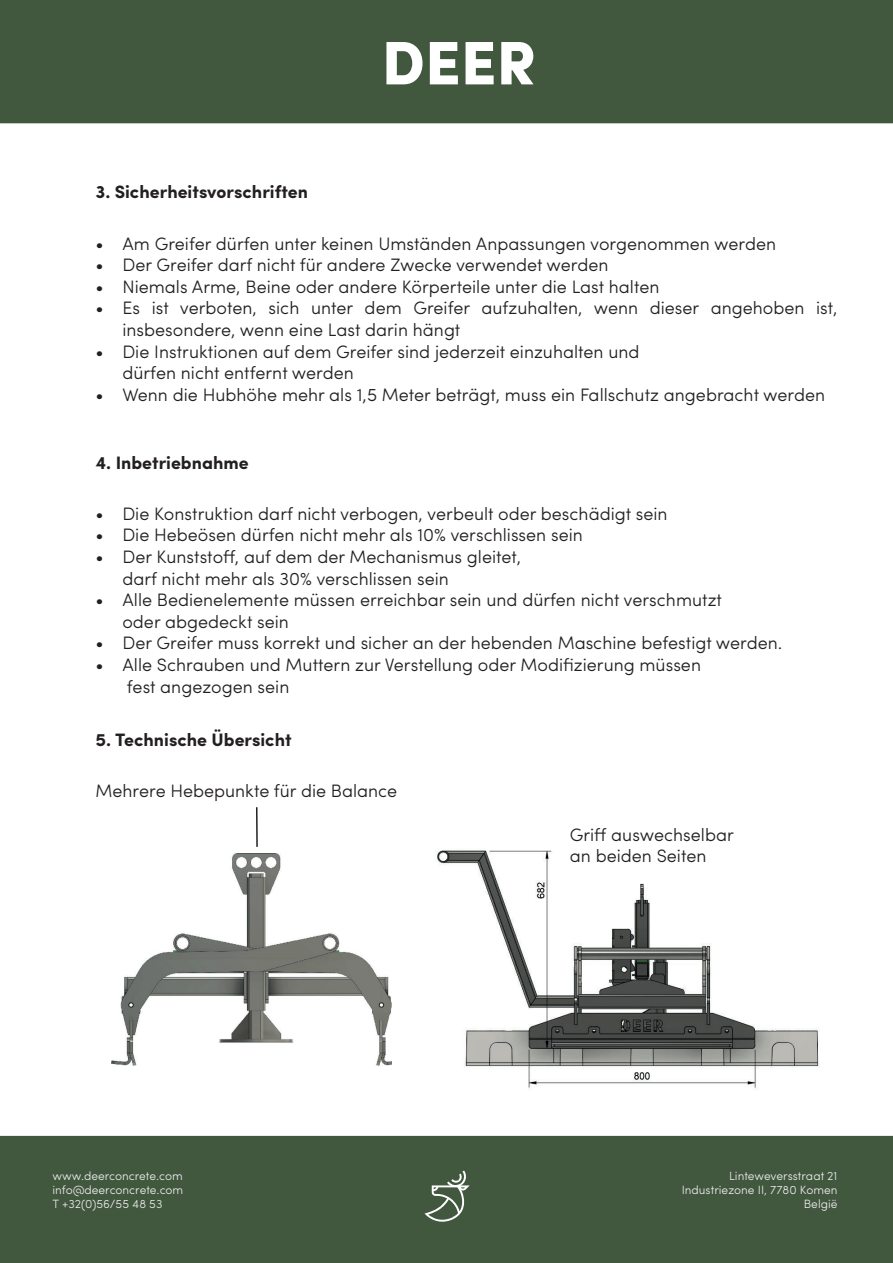
<style>
.page{position:relative;width:893px;height:1263px;background:#fff}
.page>*{position:absolute;margin:0;border:0;box-sizing:border-box;transform-origin:0 0}
.t1{font:900 61.5px "Sofia Pro";color:#fff}
.t2{font:300 18px/21.6px "Sofia Pro";color:#231f20}
.t3{font:700 18px "Sofia Pro";color:#231f20}
.t4{font:300 12px/14.4px "Sofia Pro";color:#e9e9e9;text-align:right}
</style>
<div class="page">
<div style="left:0;top:1136px;width:893px;height:127px;background:#41573e"></div>
<div style="left:0;top:0;width:893px;height:123px;background:#41573e"></div>
<svg style="left:424px;top:1170px;width:46px;height:52px;background:#627460"></svg>
<img style="left:112px;top:853px;width:279px;height:212px">
<img style="left:437px;top:850px;width:382px;height:239px">
<hr style="left:256px;top:807px;width:2px;height:40px;background:#231f20">
<h1 class="t1" style="left:382px;top:14px;width:156px">DEER</h1>
<p class="t3" style="left:95px;top:178px;width:214px">3. Sicherheitsvorschriften</p>
<p class="t2" style="left:95px;top:231px;width:682px">• Am Greifer dürfen unter keinen Umständen Anpassungen vorgenommen werden</p>
<p class="t2" style="left:95px;top:253px;width:515px">• Der Greifer darf nicht für andere Zwecke verwendet werden</p>
<p class="t2" style="left:95px;top:275px;width:566px">• Niemals Arme, Beine oder andere Körperteile unter die Last halten</p>
<p class="t2" style="left:122px;top:296px;width:717px;text-indent:-27px">• Es ist verboten, sich unter dem Greifer aufzuhalten, wenn dieser angehoben ist, insbesondere, wenn eine Last darin hängt</p>
<p class="t2" style="left:122px;top:339px;width:519px;text-indent:-27px">• Die Instruktionen auf dem Greifer sind jederzeit einzuhalten und dürfen nicht entfernt werden</p>
<p class="t2" style="left:95px;top:383px;width:731px">• Wenn die Hubhöhe mehr als 1,5 Meter beträgt, muss ein Fallschutz angebracht werden</p>
<p class="t3" style="left:95px;top:448px;width:155px">4. Inbetriebnahme</p>
<p class="t2" style="left:95px;top:501px;width:574px">• Die Konstruktion darf nicht verbogen, verbeult oder beschädigt sein</p>
<p class="t2" style="left:95px;top:523px;width:489px">• Die Hebeösen dürfen nicht mehr als 10% verschlissen sein</p>
<p class="t2" style="left:122px;top:545px;width:400px;text-indent:-27px">• Der Kunststoff, auf dem der Mechanismus gleitet, darf nicht mehr als 30% verschlissen sein</p>
<p class="t2" style="left:122px;top:588px;width:601px;text-indent:-27px">• Alle Bedienelemente müssen erreichbar sein und dürfen nicht verschmutzt oder abgedeckt sein</p>
<p class="t2" style="left:95px;top:631px;width:688px">• Der Greifer muss korrekt und sicher an der hebenden Maschine befestigt werden.</p>
<p class="t2" style="left:127px;top:653px;width:576px;text-indent:-31px">• Alle Schrauben und Muttern zur Verstellung oder Modifizierung müssen fest angezogen sein</p>
<p class="t3" style="left:96px;top:725px;width:198px">5. Technische Übersicht</p>
<p class="t2" style="left:96px;top:778px;width:303px">Mehrere Hebepunkte für die Balance</p>
<p class="t4" style="left:52px;top:1167px;width:132px;text-align:justify">www.deerconcrete.com info@deerconcrete.com T +32(0)56/55 48 53</p>
<p class="t2" style="left:570px;top:822px;width:166px">Griff auswechselbar an beiden Seiten</p>
<p class="t4" style="left:682px;top:1167px;width:157px">Linteweversstraat 21<br>Industriezone II, 7780 Komen<br>België</p>
</div>
